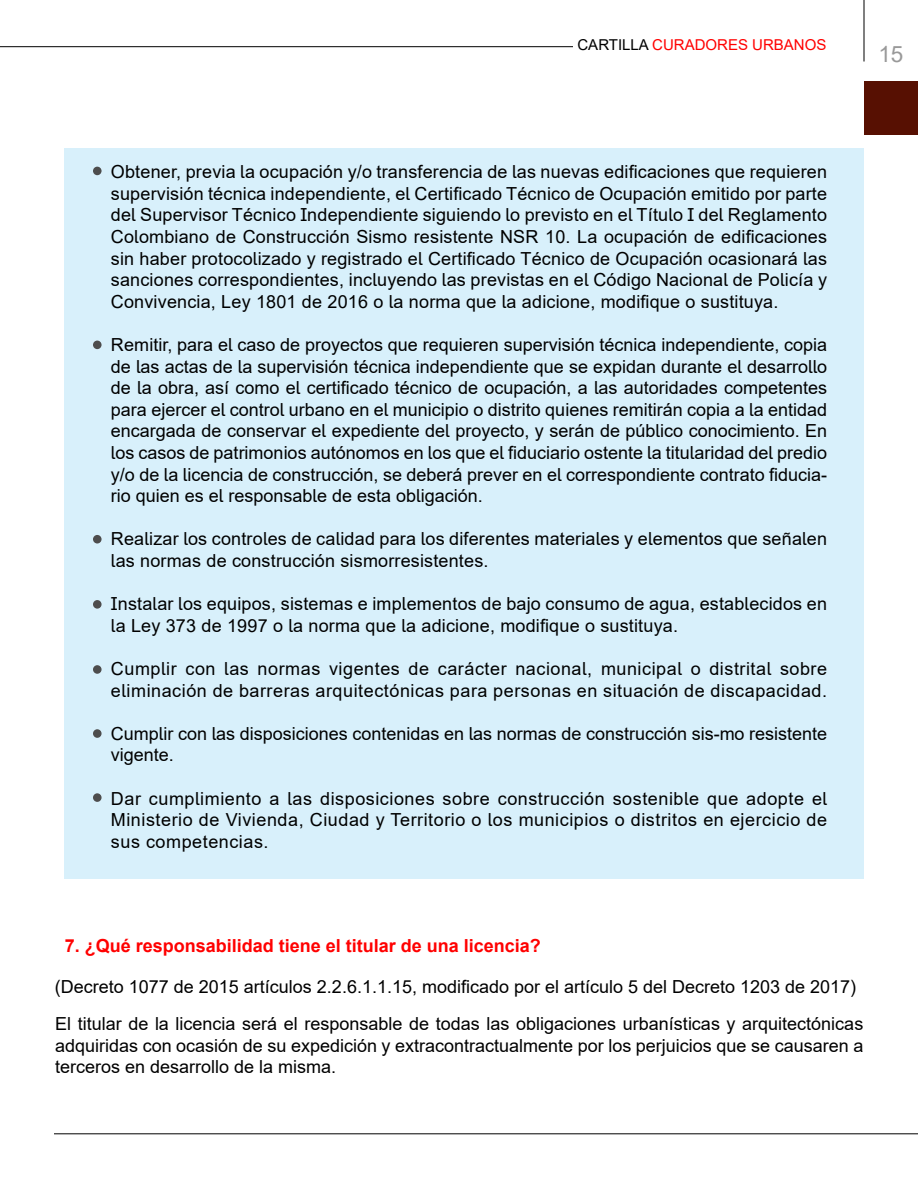
<style>
.page{position:relative;width:918px;height:1188px;background:#fff}
.page>*{position:absolute;margin:0;border:0;box-sizing:border-box;transform-origin:0 0}
.t1{font:22.5px "Arial";color:#999}
.t2{font:18px/21.6px "Arial";letter-spacing:.01em;color:#000}
.t3{font:18px/21.6px "Arial";letter-spacing:.03em;color:#000}
.t4{font:700 18px "Arial";color:#f00}
.t5{font:15px "Arial";color:#f00}
.s1{color:#000}
</style>
<div class="page">
<hr style="left:0;top:46px;width:573px;height:1px;background:#000">
<hr style="left:864px;top:0;width:1px;height:62px;background:#000">
<hr style="left:54px;top:1134px;width:864px;height:1px;background:#000">
<div style="left:864px;top:81px;width:54px;height:54px;background:#571002"></div>
<div style="left:64px;top:148px;width:800px;height:731px;background:#d8f0fb"></div>
<div style="left:93px;top:167px;width:9px;height:8px;background:#4d4d4d;border-radius:50%"></div>
<div style="left:93px;top:341px;width:9px;height:8px;background:#4d4d4d;border-radius:50%"></div>
<div style="left:93px;top:535px;width:9px;height:9px;background:#4d4d4d;border-radius:50%"></div>
<div style="left:93px;top:600px;width:9px;height:9px;background:#4d4d4d;border-radius:50%"></div>
<div style="left:93px;top:665px;width:9px;height:9px;background:#4d4d4d;border-radius:50%"></div>
<div style="left:93px;top:729px;width:9px;height:9px;background:#4d4d4d;border-radius:50%"></div>
<div style="left:93px;top:793px;width:9px;height:9px;background:#4d4d4d;border-radius:50%"></div>
<p class="t5" style="left:578px;top:35px;width:250px"><span class="s1">CARTILLA</span> CURADORES URBANOS</p>
<p class="t1" style="left:878px;top:39px;width:27px">15</p>
<p class="t2" style="left:111px;top:161px;width:718px;text-align:justify">Obtener, previa la ocupación y/o transferencia de las nuevas edificaciones que requieren supervisión técnica independiente, el Certificado Técnico de Ocupación emitido por parte del Supervisor Técnico Independiente siguiendo lo previsto en el Título I del Reglamento Colombiano de Construcción Sismo resistente NSR 10. La ocupación de edificaciones sin haber protocolizado y registrado el Certificado Técnico de Ocupación ocasionará las sanciones correspondientes, incluyendo las previstas en el Código Nacional de Policía y Convivencia, Ley 1801 de 2016 o la norma que la adicione, modifique o sustituya.</p>
<p class="t2" style="left:111px;top:334px;width:718px;text-align:justify">Remitir, para el caso de proyectos que requieren supervisión técnica independiente, copia de las actas de la supervisión técnica independiente que se expidan durante el desarrollo de la obra, así como el certificado técnico de ocupación, a las autoridades competentes para ejercer el control urbano en el municipio o distrito quienes remitirán copia a la entidad encargada de conservar el expediente del proyecto, y serán de público conocimiento. En los casos de patrimonios autónomos en los que el fiduciario ostente la titularidad del predio y/o de la licencia de construcción, se deberá prever en el correspondiente contrato fiducia&shy;rio quien es el responsable de esta obligación.</p>
<p class="t2" style="left:111px;top:528px;width:718px">Realizar los controles de calidad para los diferentes materiales y elementos que señalen las normas de construcción sismorresistentes.</p>
<p class="t2" style="left:111px;top:593px;width:718px">Instalar los equipos, sistemas e implementos de bajo consumo de agua, establecidos en la Ley 373 de 1997 o la norma que la adicione, modifique o sustituya.</p>
<p class="t3" style="left:111px;top:658px;width:718px">Cumplir con las normas vigentes de carácter nacional, municipal o distrital sobre eliminación de barreras arquitectónicas para personas en situación de discapacidad.</p>
<p class="t2" style="left:111px;top:723px;width:718px">Cumplir con las disposiciones contenidas en las normas de construcción sis-mo resistente vigente.</p>
<p class="t2" style="left:111px;top:787px;width:718px;text-align:justify">Dar cumplimiento a las disposiciones sobre construcción sostenible que adopte el Ministerio de Vivienda, Ciudad y Territorio o los municipios o distritos en ejercicio de sus competencias.</p>
<p class="t4" style="left:65px;top:933px;width:478px">7. ¿Qué responsabilidad tiene el titular de una licencia?</p>
<p class="t2" style="left:55px;top:968px;width:810px;line-height:36.9px">(Decreto 1077 de 2015 artículos 2.2.6.1.1.15, modificado por el artículo 5 del Decreto 1203 de 2017)<br>El titular de la licencia será el responsable de todas las obligaciones urbanísticas y arquitectónicas</p>
<p class="t2" style="left:55px;top:1034px;width:810px">adquiridas con ocasión de su expedición y extracontractualmente por los perjuicios que se causaren a terceros en desarrollo de la misma.</p>
</div>
